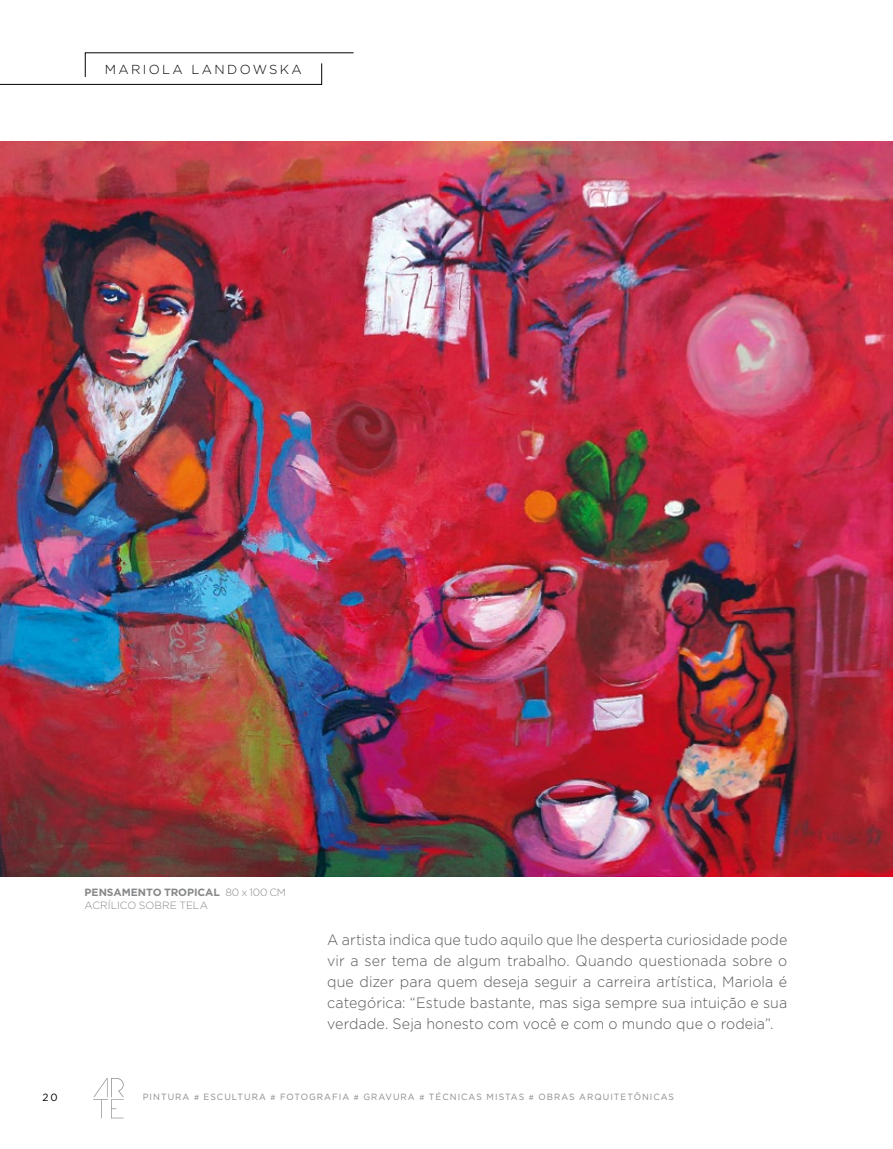
<style>
.page{position:relative;width:893px;height:1149px;background:#fff}
.page>*{position:absolute;margin:0;border:0;box-sizing:border-box;transform-origin:0 0}
.t1{font:300 15px/21px "Gotham";letter-spacing:.01em;color:#58585a;text-align:justify;scale:.95 1}
.t2{font:300 13.05px "Gotham";letter-spacing:.18em;color:#000}
.t3{font:300 10.5px/13.5px "Gotham";color:#87888a}
.t4{font:10.5px "Gotham";color:#000;scale:.96 1}
.t5{font:9px "Gotham";letter-spacing:.12em;color:#87888a;scale:.96 1}
.s1{font-weight:700}
.s2{font-size:7.5px}
</style>
<div class="page">
<img style="left:0;top:141px;width:893px;height:735px">
<svg style="left:0;top:52px;width:354px;height:33px"></svg>
<svg style="left:93px;top:1078px;width:31px;height:39px"></svg>
<p class="t2" style="left:105px;top:61px;width:198px">MARIOLA LANDOWSKA</p>
<p class="t3" style="left:85px;top:884px;width:203px"><span class="s1">PENSAMENTO TROPICAL</span> 80 x 100 CM<br>ACRÍLICO SOBRE TELA</p>
<p class="t1" style="left:327px;top:928px;width:486px">A artista indica que tudo aquilo que lhe desperta curiosidade pode vir a ser tema de algum trabalho. Quando questionada sobre o que dizer para quem deseja seguir a carreira artística, Mariola é categórica: “Estude bastante, mas siga sempre sua intuição e sua verdade. Seja honesto com você e com o mundo que o rodeia”.</p>
<p class="t4" style="left:43px;top:1089px;width:17px">20</p>
<p class="t5" style="left:143px;top:1091px;width:555px">PINTURA <span class="s2">#</span> ESCULTURA <span class="s2">#</span> FOTOGRAFIA <span class="s2">#</span> GRAVURA <span class="s2">#</span> TÉCNICAS MISTAS <span class="s2">#</span> OBRAS ARQUITETÔNICAS</p>
</div>
